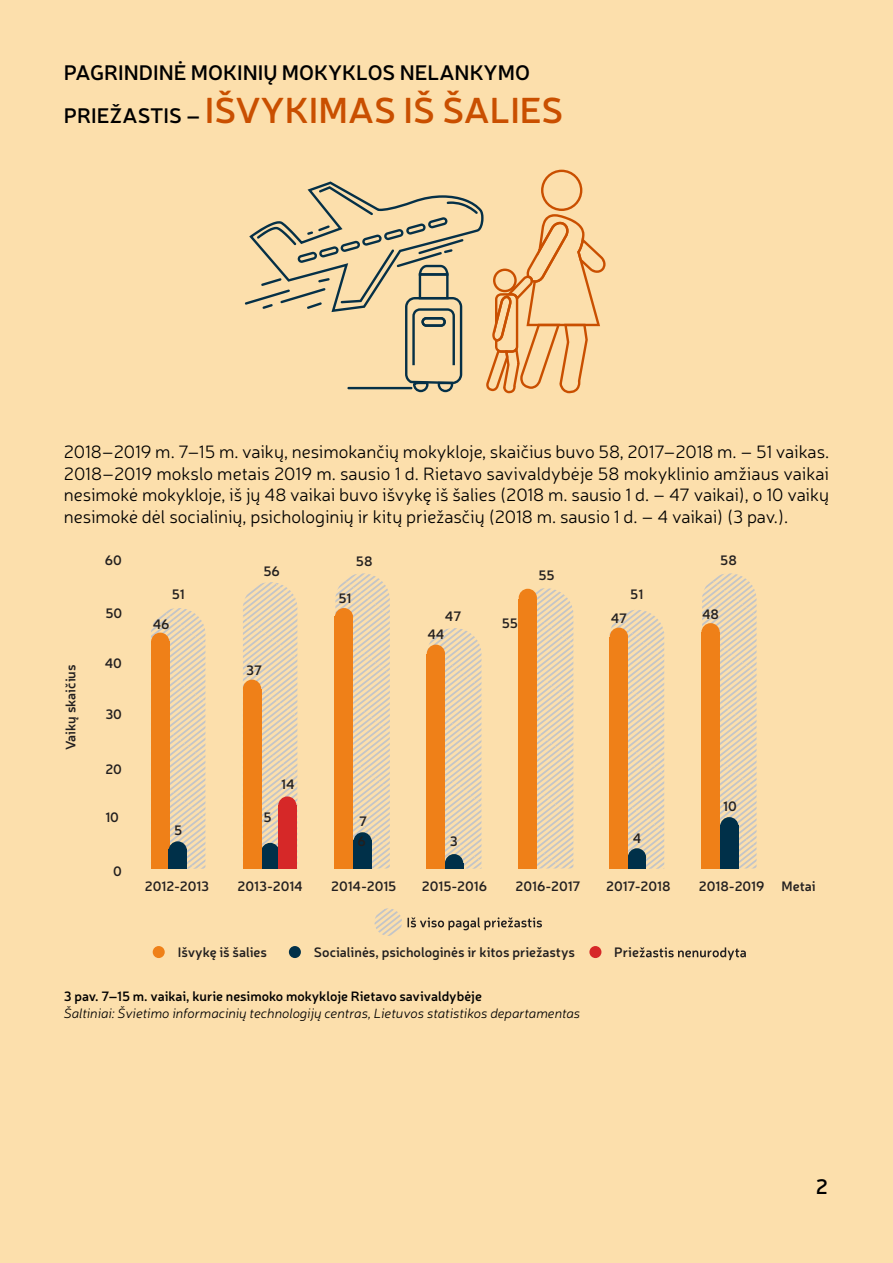
<style>
.page{position:relative;width:893px;height:1263px;background:#fcdfac}
.page>*{position:absolute;margin:0;border:0;box-sizing:border-box;transform-origin:0 0}
.t1{font:600 36px "Neris";color:#c94f00}
.t2{font:600 21px "Neris";color:#000}
.t3{font:300 18px/21.6px "Neris";color:#000;text-align:justify}
.t4{font:600 13.65px "Neris";color:#221f1f}
.t5{font:italic 300 13.5px "Neris";color:#000}
.t6{font:600 13.5px "Neris";color:#000}
.s1{font-size:21px;color:#000}
</style>
<div class="page">
<svg style="left:245px;top:170px;width:361px;height:223px"></svg>
<hr style="left:347px;top:387px;width:65px;height:2px;background:#053047">
<svg style="left:151px;top:608px;width:54px;height:261px"></svg>
<svg style="left:243px;top:582px;width:54px;height:287px"></svg>
<svg style="left:610px;top:610px;width:54px;height:259px"></svg>
<svg style="left:702px;top:573px;width:55px;height:295px"></svg>
<svg style="left:335px;top:573px;width:55px;height:295px"></svg>
<svg style="left:519px;top:588px;width:54px;height:280px"></svg>
<div style="left:151px;top:633px;width:18px;height:18px;background:#ef8018;border-radius:50%"></div>
<div style="left:151px;top:641px;width:18px;height:227px;background:#ef8018"></div>
<div style="left:169px;top:841px;width:18px;height:19px;background:#003049;border-radius:50%"></div>
<div style="left:169px;top:849px;width:18px;height:19px;background:#003049"></div>
<div style="left:261px;top:843px;width:18px;height:18px;background:#003049;border-radius:50%"></div>
<div style="left:261px;top:850px;width:18px;height:19px;background:#003049"></div>
<div style="left:353px;top:832px;width:19px;height:18px;background:#003049;border-radius:50%"></div>
<div style="left:353px;top:840px;width:19px;height:28px;background:#003049"></div>
<div style="left:720px;top:817px;width:18px;height:18px;background:#003049;border-radius:50%"></div>
<div style="left:720px;top:825px;width:18px;height:43px;background:#003049"></div>
<div style="left:628px;top:848px;width:18px;height:18px;background:#003049;border-radius:50%"></div>
<div style="left:628px;top:856px;width:18px;height:13px;background:#003049"></div>
<svg style="left:427px;top:628px;width:54px;height:241px"></svg>
<div style="left:445px;top:863px;width:18px;height:5px;background:#003049"></div>
<div style="left:243px;top:680px;width:18px;height:18px;background:#ef8018;border-radius:50%"></div>
<div style="left:243px;top:689px;width:18px;height:180px;background:#ef8018"></div>
<div style="left:278px;top:796px;width:18px;height:19px;background:#d62828;border-radius:50%"></div>
<div style="left:278px;top:805px;width:18px;height:64px;background:#d62828"></div>
<div style="left:335px;top:608px;width:18px;height:18px;background:#ef8018;border-radius:50%"></div>
<div style="left:335px;top:616px;width:18px;height:252px;background:#ef8018"></div>
<div style="left:427px;top:645px;width:18px;height:18px;background:#ef8018;border-radius:50%"></div>
<div style="left:427px;top:654px;width:18px;height:214px;background:#ef8018"></div>
<div style="left:519px;top:589px;width:18px;height:18px;background:#ef8018;border-radius:50%"></div>
<div style="left:519px;top:599px;width:18px;height:270px;background:#ef8018"></div>
<div style="left:610px;top:628px;width:18px;height:18px;background:#ef8018;border-radius:50%"></div>
<div style="left:610px;top:637px;width:18px;height:231px;background:#ef8018"></div>
<div style="left:701px;top:623px;width:19px;height:18px;background:#ef8018;border-radius:50%"></div>
<div style="left:701px;top:632px;width:19px;height:236px;background:#ef8018"></div>
<svg style="left:407px;top:917px;width:135px;height:13px"></svg>
<svg style="left:640px;top:947px;width:106px;height:13px"></svg>
<div style="left:153px;top:946px;width:12px;height:12px;background:#ef8018;border-radius:50%"></div>
<div style="left:289px;top:946px;width:12px;height:12px;background:#003049;border-radius:50%"></div>
<div style="left:589px;top:946px;width:12px;height:12px;background:#d62828;border-radius:50%"></div>
<svg style="left:374px;top:908px;width:28px;height:28px"></svg>
<p class="t2" style="left:64px;top:58px;width:468px">PAGRINDINĖ MOKINIŲ MOKYKLOS NELANKYMO</p>
<h1 class="t1" style="left:64px;top:85px;width:501px"><span class="s1">PRIEŽASTIS –</span> IŠVYKIMAS IŠ ŠALIES</h1>
<p class="t3" style="left:64px;top:440px;width:767px">2018–2019 m. 7–15 m. vaikų, nesimokančių mokykloje, skaičius buvo 58, 2017–2018 m. – 51 vaikas.<br>2018–2019 mokslo metais 2019 m. sausio 1 d. Rietavo savivaldybėje 58 mokyklinio amžiaus vaikai nesimokė mokykloje, iš jų 48 vaikai buvo išvykę iš šalies (2018 m. sausio 1 d. – 47 vaikai), o 10 vaikų nesimokė dėl socialinių, psichologinių ir kitų priežasčių (2018 m. sausio 1 d. – 4 vaikai) (3 pav.).</p>
<p class="t4" style="left:105px;top:550px;width:19px">60</p>
<p class="t4" style="left:720px;top:551px;width:18px">58</p>
<p class="t4" style="left:356px;top:552px;width:18px">58</p>
<p class="t4" style="left:263px;top:561px;width:18px">56</p>
<p class="t4" style="left:538px;top:566px;width:18px">55</p>
<p class="t4" style="left:61px;top:750px;width:87px;rotate:-90deg">Vaikų skaičius</p>
<p class="t4" style="left:105px;top:604px;width:18px">50</p>
<p class="t4" style="left:105px;top:654px;width:19px">40</p>
<p class="t4" style="left:105px;top:705px;width:18px">30</p>
<p class="t4" style="left:105px;top:760px;width:18px">20</p>
<p class="t4" style="left:105px;top:808px;width:15px">10</p>
<p class="t4" style="left:113px;top:862px;width:10px">0</p>
<p class="t4" style="left:172px;top:585px;width:14px">51</p>
<p class="t4" style="left:153px;top:615px;width:18px">46</p>
<p class="t4" style="left:246px;top:660px;width:17px">37</p>
<p class="t4" style="left:338px;top:589px;width:14px">51</p>
<p class="t4" style="left:445px;top:607px;width:18px">47</p>
<p class="t4" style="left:427px;top:624px;width:18px">44</p>
<p class="t4" style="left:630px;top:585px;width:15px">51</p>
<p class="t4" style="left:502px;top:613px;width:18px">55</p>
<p class="t4" style="left:611px;top:609px;width:18px">47</p>
<p class="t4" style="left:702px;top:604px;width:18px">48</p>
<p class="t4" style="left:174px;top:821px;width:10px">5</p>
<p class="t4" style="left:264px;top:808px;width:10px">5</p>
<p class="t4" style="left:281px;top:775px;width:15px">14</p>
<p class="t4" style="left:359px;top:812px;width:10px">7</p>
<p class="t4" style="left:357px;top:832px;width:10px">6</p>
<p class="t4" style="left:450px;top:831px;width:9px">3</p>
<p class="t4" style="left:633px;top:829px;width:10px">4</p>
<p class="t4" style="left:723px;top:797px;width:15px">10</p>
<p class="t4" style="left:145px;top:877px;width:66px">2012-2013</p>
<p class="t4" style="left:238px;top:877px;width:67px">2013-2014</p>
<p class="t4" style="left:331px;top:877px;width:67px">2014-2015</p>
<p class="t4" style="left:422px;top:877px;width:67px">2015-2016</p>
<p class="t4" style="left:516px;top:877px;width:67px">2016-2017</p>
<p class="t4" style="left:606px;top:877px;width:66px">2017-2018</p>
<p class="t4" style="left:699px;top:877px;width:67px">2018-2019</p>
<p class="t4" style="left:781px;top:877px;width:35px">Metai</p>
<p class="t4" style="left:178px;top:943px;width:91px">Išvykę iš šalies</p>
<p class="t4" style="left:314px;top:943px;width:262px">Socialinės, psichologinės ir kitos priežastys</p>
<p class="t4" style="left:614px;top:943px;width:26px">Prie</p>
<p class="t6" style="left:64px;top:987px;width:420px">3 pav. 7–15 m. vaikai, kurie nesimoko mokykloje Rietavo savivaldybėje</p>
<p class="t5" style="left:64px;top:1004px;width:518px">Šaltiniai: Švietimo informacinių technologijų centras, Lietuvos statistikos departamentas</p>
<p class="t2" style="left:816px;top:1172px;width:14px">2</p>
</div>
